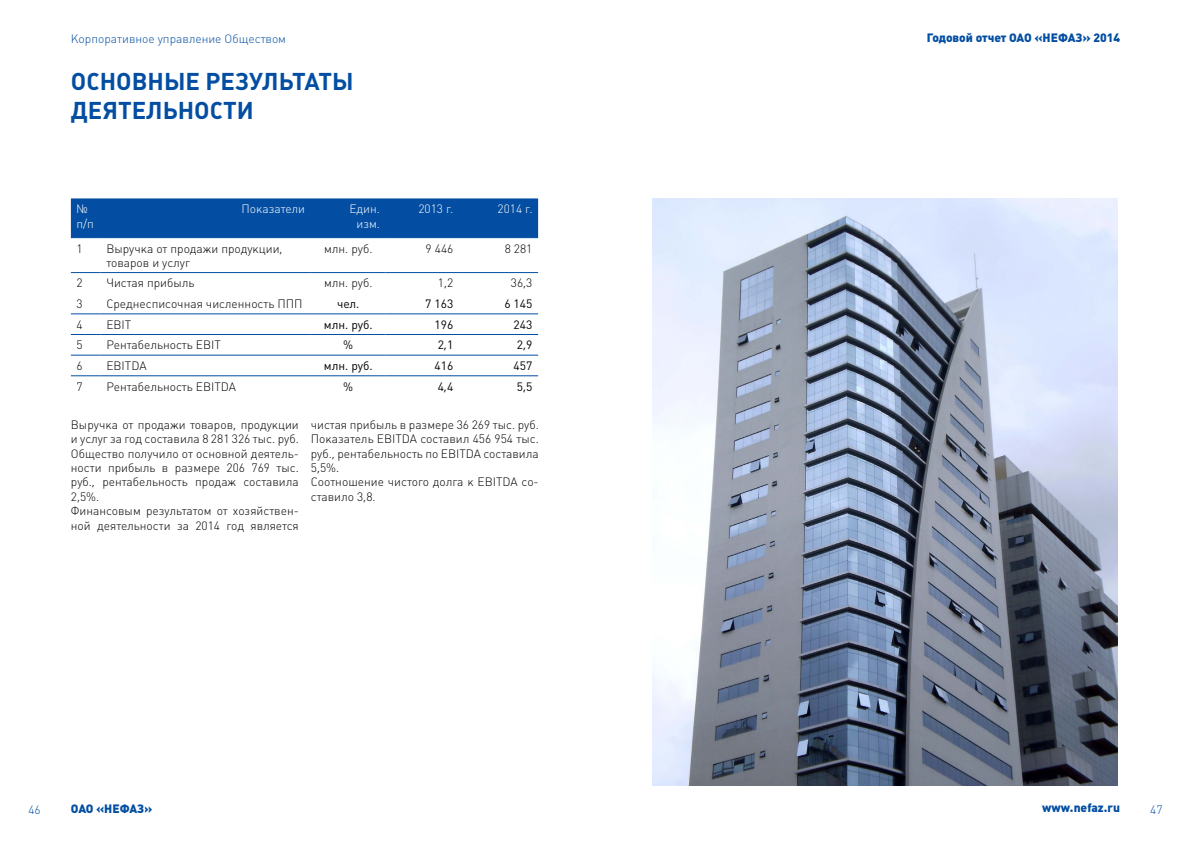
<style>
.page{position:relative;width:1191px;height:842px;background:#fff}
.page>*{position:absolute;margin:0;border:0;box-sizing:border-box;transform-origin:0 0}
.t1{font:700 24px "Plumb";color:#034ea2}
.t2{font:300 12px/14.4px "Plumb";color:#000}
.t3{font:12px "Plumb";color:#000}
.t4{font:900 12px "Plumb";color:#034ea2}
.t5{font:300 12px "Plumb";color:#034ea2}
.t6{font:300 12px/14.4px "Plumb";color:#fff}
</style>
<div class="page">
<div style="left:71px;top:198px;width:467px;height:39px;background:#034ea2"></div>
<hr style="left:71px;top:237px;width:30px;height:1px;background:#034ea2">
<hr style="left:101px;top:237px;width:210px;height:1px;background:#034ea2">
<hr style="left:311px;top:237px;width:75px;height:1px;background:#034ea2">
<hr style="left:386px;top:237px;width:73px;height:1px;background:#034ea2">
<hr style="left:459px;top:237px;width:79px;height:1px;background:#034ea2">
<hr style="left:71px;top:272px;width:30px;height:1px;background:#034ea2">
<hr style="left:101px;top:272px;width:210px;height:1px;background:#034ea2">
<hr style="left:311px;top:272px;width:75px;height:1px;background:#034ea2">
<hr style="left:386px;top:272px;width:73px;height:1px;background:#034ea2">
<hr style="left:459px;top:272px;width:79px;height:1px;background:#034ea2">
<hr style="left:71px;top:314px;width:30px;height:1px;background:#034ea2">
<hr style="left:101px;top:314px;width:210px;height:1px;background:#034ea2">
<hr style="left:311px;top:314px;width:75px;height:1px;background:#034ea2">
<hr style="left:386px;top:314px;width:73px;height:1px;background:#034ea2">
<hr style="left:459px;top:314px;width:79px;height:1px;background:#034ea2">
<hr style="left:71px;top:334px;width:30px;height:1px;background:#034ea2">
<hr style="left:101px;top:334px;width:210px;height:1px;background:#034ea2">
<hr style="left:311px;top:334px;width:75px;height:1px;background:#034ea2">
<hr style="left:386px;top:334px;width:73px;height:1px;background:#034ea2">
<hr style="left:459px;top:334px;width:79px;height:1px;background:#034ea2">
<hr style="left:71px;top:355px;width:30px;height:1px;background:#034ea2">
<hr style="left:101px;top:355px;width:210px;height:1px;background:#034ea2">
<hr style="left:311px;top:355px;width:75px;height:1px;background:#034ea2">
<hr style="left:386px;top:355px;width:73px;height:1px;background:#034ea2">
<hr style="left:459px;top:355px;width:79px;height:1px;background:#034ea2">
<hr style="left:71px;top:375px;width:30px;height:1px;background:#034ea2">
<hr style="left:101px;top:375px;width:210px;height:1px;background:#034ea2">
<hr style="left:311px;top:375px;width:75px;height:1px;background:#034ea2">
<hr style="left:386px;top:375px;width:73px;height:1px;background:#034ea2">
<hr style="left:459px;top:375px;width:79px;height:1px;background:#034ea2">
<img style="left:652px;top:198px;width:466px;height:587px">
<p class="t5" style="left:71px;top:31px;width:217px">Корпоративное управление Обществом</p>
<h1 class="t1" style="left:71px;top:68px;width:32px">Основн</h1>
<h1 class="t1" style="left:164px;top:68px;width:113px">ые результат</h1>
<h1 class="t1" style="left:332px;top:68px;width:23px">ы</h1>
<h1 class="t1" style="left:71px;top:97px;width:17px">деятельности</h1>
<p class="t6" style="left:77px;top:202px;width:19px">№ п/п</p>
<p class="t6" style="left:241px;top:202px;width:65px">Показатели</p>
<p class="t6" style="left:349px;top:202px;width:32px;text-align:center">Един. изм.</p>
<p class="t6" style="left:418px;top:202px;width:36px">2013 г.</p>
<p class="t6" style="left:497px;top:202px;width:36px">2014 г.</p>
<p class="t2" style="left:77px;top:241px;width:8px">1</p>
<p class="t2" style="left:106px;top:241px;width:178px">Выручка от продажи продукции, товаров и услуг</p>
<p class="t2" style="left:324px;top:241px;width:50px">млн. руб.</p>
<p class="t2" style="left:425px;top:241px;width:29px">9 446</p>
<p class="t2" style="left:505px;top:241px;width:29px">8 281</p>
<p class="t2" style="left:77px;top:276px;width:8px">2</p>
<p class="t2" style="left:106px;top:276px;width:90px">Чистая прибыль</p>
<p class="t2" style="left:324px;top:276px;width:50px">млн. руб.</p>
<p class="t2" style="left:438px;top:276px;width:17px">1,2</p>
<p class="t2" style="left:511px;top:276px;width:23px">36,3</p>
<p class="t2" style="left:77px;top:297px;width:8px">3</p>
<p class="t2" style="left:106px;top:297px;width:198px">Среднесписочная численность ППП</p>
<p class="t3" style="left:337px;top:297px;width:24px">чел.</p>
<p class="t3" style="left:425px;top:297px;width:30px">7 163</p>
<p class="t3" style="left:504px;top:297px;width:30px">6 145</p>
<p class="t2" style="left:77px;top:317px;width:8px">4</p>
<p class="t2" style="left:106px;top:317px;width:26px">EBIT</p>
<p class="t3" style="left:324px;top:318px;width:50px">млн. руб.</p>
<p class="t3" style="left:434px;top:318px;width:20px">196</p>
<p class="t3" style="left:513px;top:318px;width:20px">243</p>
<p class="t2" style="left:77px;top:338px;width:8px">5</p>
<p class="t2" style="left:106px;top:338px;width:116px">Рентабельность EBIT</p>
<p class="t3" style="left:343px;top:338px;width:11px">%</p>
<p class="t3" style="left:438px;top:338px;width:17px">2,1</p>
<p class="t3" style="left:517px;top:338px;width:17px">2,9</p>
<p class="t2" style="left:77px;top:359px;width:8px">6</p>
<p class="t2" style="left:106px;top:359px;width:42px">EBITDA</p>
<p class="t3" style="left:324px;top:359px;width:50px">млн. руб.</p>
<p class="t3" style="left:434px;top:359px;width:20px">416</p>
<p class="t3" style="left:513px;top:359px;width:20px">457</p>
<p class="t2" style="left:77px;top:379px;width:8px">7</p>
<p class="t2" style="left:106px;top:379px;width:131px">Рентабельность EBITDA</p>
<p class="t3" style="left:343px;top:380px;width:11px">%</p>
<p class="t3" style="left:438px;top:380px;width:17px">4,4</p>
<p class="t3" style="left:517px;top:380px;width:17px">5,5</p>
<p class="t2" style="left:71px;top:417px;width:229px">Выручка от продажи товаров, продукции и услуг за год составила 8 281 326 тыс. руб.<br>Общество получило от основной деятель&shy;ности прибыль в размере 206 769 тыс. руб., рентабельность продаж составила 2,5%.<br>Финансовым результатом от хозяйствен&shy;ной деятельности за 2014 год является</p>
<p class="t2" style="left:311px;top:417px;width:229px">чистая прибыль в размере 36 269 тыс. руб.<br>Показатель EBITDA составил 456 954 тыс. руб., рентабельность по EBITDA составила<br>5,5%.<br>Соотношение чистого долга к EBITDA со&shy;ставило 3,8.</p>
<p class="t4" style="left:926px;top:31px;width:195px">Годовой отчет ОАО «НЕФАЗ» 2014</p>
<p class="t4" style="left:71px;top:802px;width:83px">ОАО «НЕФАЗ»</p>
<p class="t4" style="left:1042px;top:801px;width:79px">www.nefaz.ru</p>
<p class="t5" style="left:28px;top:802px;width:14px">46</p>
<p class="t5" style="left:1150px;top:802px;width:14px">47</p>
</div>
